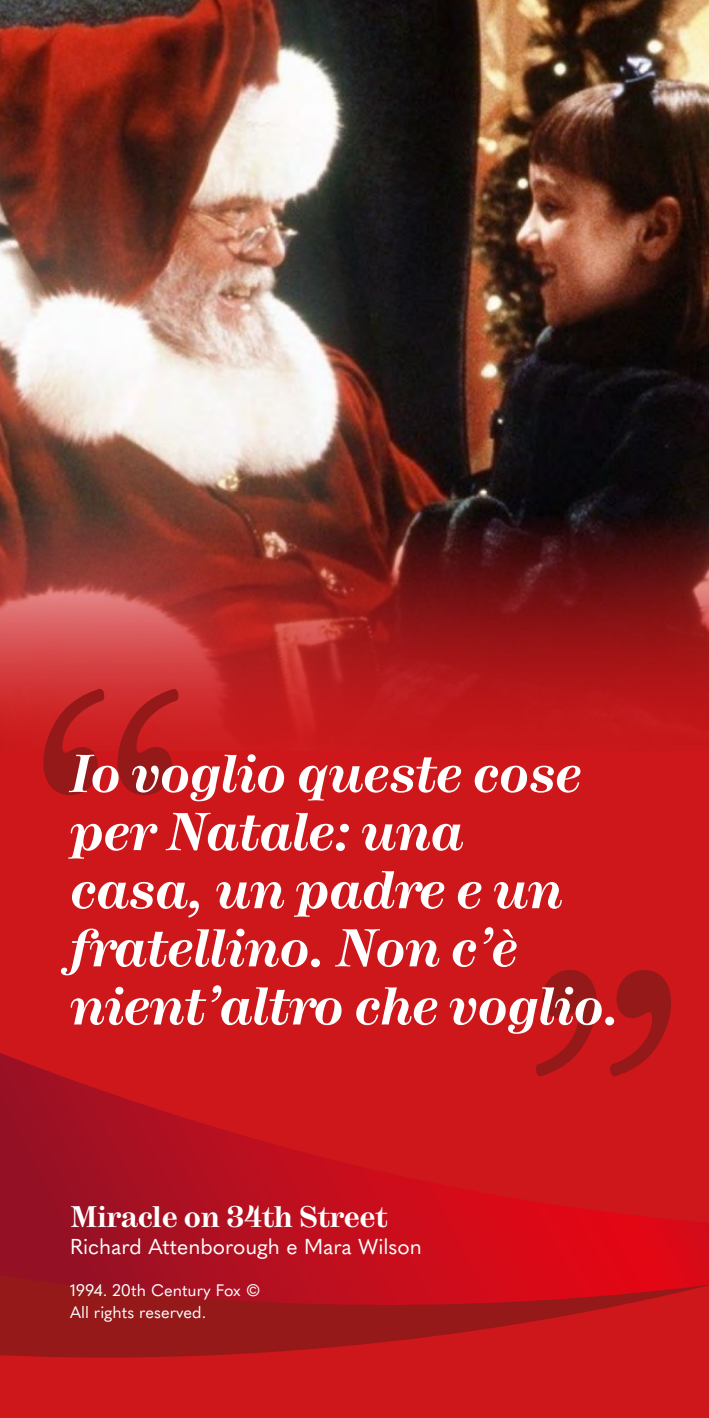
<style>
.page{position:relative;width:709px;height:1418px;background:#fff}
.page>*{position:absolute;margin:0;border:0;box-sizing:border-box;transform-origin:0 0}
.t1{font:italic 700 52.83px/58.1px "Hercules";color:#fff}
.t2{font:700 29.65px "Hercules";color:#fff}
.t3{font:21.32px "Quasimoda";color:#fff}
.t4{font:16.4px/21.3px "Quasimoda";color:#fff}
</style>
<div class="page">
<img style="left:0;top:0;width:709px;height:751px">
<div style="left:0;top:751px;width:709px;height:666px;background:#cd171a"></div>
<svg style="left:0;top:1326px;width:504px;height:32px;fill:#951919"></svg>
<svg style="left:0;top:1053px;width:709px;height:273px"></svg>
<svg style="left:43px;top:688px;width:135px;height:107px;background:#b51d1f"></svg>
<svg style="left:536px;top:970px;width:135px;height:106px"></svg>
<p class="t1" style="left:70px;top:746px;width:551px">Io voglio queste cose per Natale: una<br>casa, un padre e un fratellino. Non c’è nient’altro che voglio.</p>
<p class="t2" style="left:71px;top:1199px;width:318px">Miracle on 34th Street</p>
<p class="t3" style="left:70px;top:1229px;width:353px">Richard Attenborough e Mara Wilson</p>
<p class="t4" style="left:70px;top:1278px;width:192px">1994. 20th Century Fox ©<br>All rights reserved.</p>
</div>
